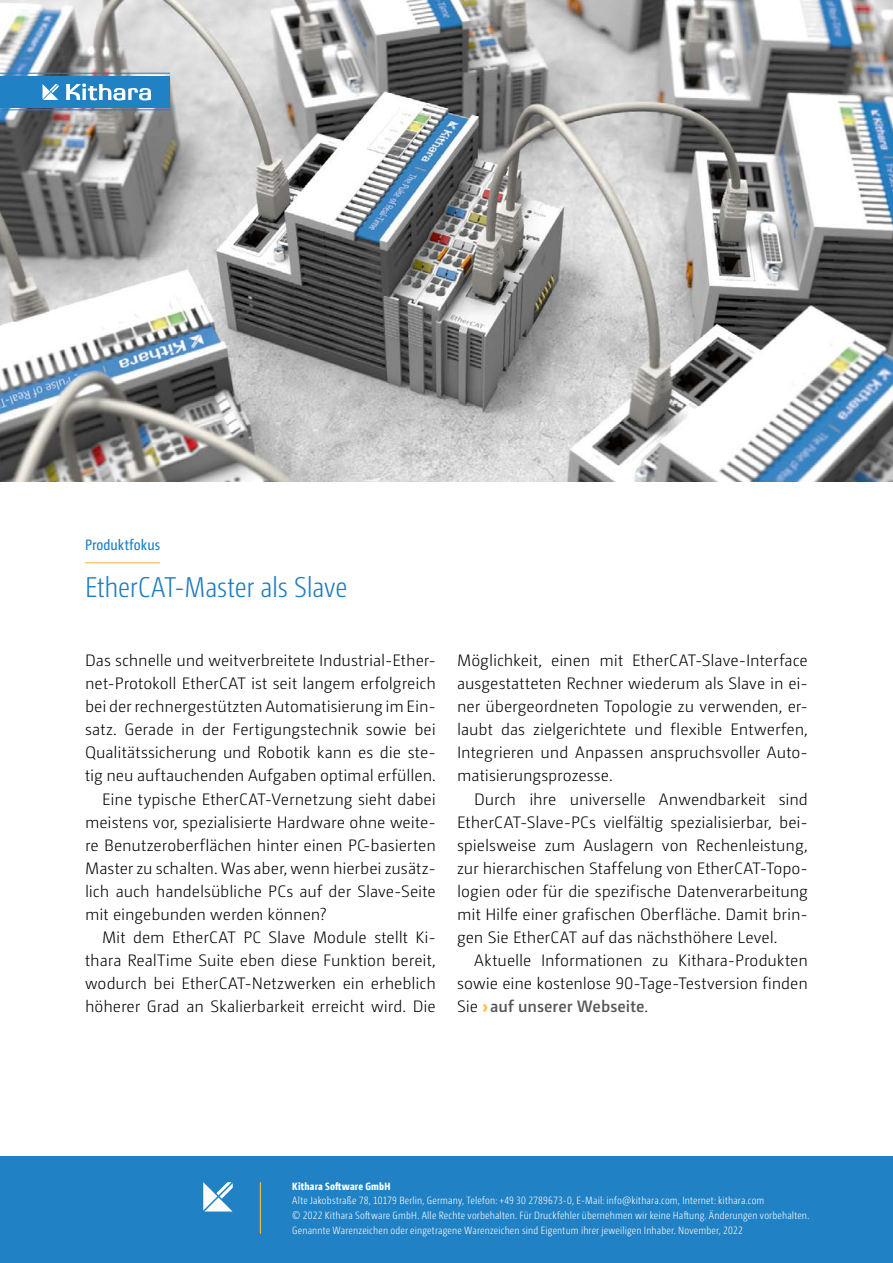
<style>
.page{position:relative;width:893px;height:1263px;background:#fff}
.page>*{position:absolute;margin:0;border:0;box-sizing:border-box;transform-origin:0 0}
.t1{font:300 28.5px "Camingo Dos Pro Cd";letter-spacing:-.01em;color:#207dbf}
.t2{font:300 16.5px/23.1px "Camingo Dos Pro";color:#000;text-align:justify}
.t3{font:15px "Camingo Dos Pro Cd";letter-spacing:.01em;color:#2081c4}
.t4{font:300 10.5px/14.7px "Camingo Dos Pro Cd";letter-spacing:.015em;color:#fff}
.t5{font:800 10.5px "Camingo Dos Pro Cd";letter-spacing:.02em;color:#fff}
.s1{font-weight:800;color:#fbbc41}
.s2{font-weight:600;color:#565655}
</style>
<div class="page">
<div style="left:0;top:1157px;width:893px;height:106px;background:#2081c4"></div>
<hr style="left:260px;top:1182px;width:1px;height:51px;background:#fbbc41">
<svg style="left:203px;top:1182px;width:30px;height:29px"></svg>
<img style="left:0;top:0;width:893px;height:481px">
<hr style="left:85px;top:562px;width:75px;height:1px;background:#fbbc41">
<div style="left:0;top:76px;width:170px;height:31px;background:#2081c4"></div>
<svg style="left:66px;top:84px;width:85px;height:16px"></svg>
<svg style="left:43px;top:84px;width:16px;height:16px"></svg>
<hr style="left:0;top:73px;width:170px;height:1px;background:#2081c4">
<hr style="left:0;top:109px;width:170px;height:1px;background:#2081c4">
<p class="t3" style="left:85px;top:536px;width:76px">Produktfokus</p>
<h1 class="t1" style="left:85px;top:570px;width:264px">EtherCAT-Master als Slave</h1>
<p class="t2" style="left:85px;top:649px;width:352px">Das schnelle und weitverbreitete Industrial-Ether-</p>
<p class="t2" style="left:85px;top:672px;width:352px">net-Protokoll EtherCAT ist seit langem erfolgreich</p>
<p class="t2" style="left:85px;top:695px;width:352px">bei der rechnergestützten Automatisierung im Ein-</p>
<p class="t2" style="left:85px;top:718px;width:352px">satz. Gerade in der Fertigungstechnik sowie bei</p>
<p class="t2" style="left:85px;top:741px;width:352px">Qualitätssicherung und Robotik kann es die ste-</p>
<p class="t2" style="left:85px;top:764px;width:352px">tig neu auftauchenden Aufgaben optimal erfüllen.</p>
<p class="t2" style="left:102px;top:787px;width:335px">Eine typische EtherCAT-Vernetzung sieht dabei</p>
<p class="t2" style="left:85px;top:810px;width:352px">meistens vor, spezialisierte Hardware ohne weite-</p>
<p class="t2" style="left:85px;top:833px;width:352px">re Benutzeroberflächen hinter einen PC-basierten</p>
<p class="t2" style="left:85px;top:856px;width:352px">Master zu schalten. Was aber, wenn hierbei zusätz-</p>
<p class="t2" style="left:85px;top:880px;width:352px">lich auch handelsübliche PCs auf der Slave-Seite</p>
<p class="t2" style="left:85px;top:903px;width:243px">mit eingebunden werden können?</p>
<p class="t2" style="left:102px;top:926px;width:335px">Mit dem EtherCAT PC Slave Module stellt Ki-</p>
<p class="t2" style="left:85px;top:949px;width:352px">thara RealTime Suite eben diese Funktion bereit,</p>
<p class="t2" style="left:85px;top:972px;width:352px">wodurch bei EtherCAT-Netzwerken ein erheblich</p>
<p class="t2" style="left:85px;top:995px;width:352px">höherer Grad an Skalierbarkeit erreicht wird. Die</p>
<p class="t2" style="left:457px;top:649px;width:352px;text-align:left">Möglichkeit, einen mit EtherCAT-Slave-Interface ausgestatteten Rechner wiederum als Slave in ei&shy;ner übergeordneten Topologie zu verwenden, er&shy;laubt das zielgerichtete und flexible Entwerfen, Integrieren und Anpassen anspruchsvoller Auto&shy;matisierungsprozesse.</p>
<p class="t2" style="left:457px;top:787px;width:352px;text-indent:17px">Durch ihre universelle Anwendbarkeit sind EtherCAT-Slave-PCs vielfältig spezialisierbar, bei&shy;spielsweise zum Auslagern von Rechenleistung, zur hierarchischen Staffelung von EtherCAT-Topo&shy;logien oder für die spezifische Datenverarbeitung mit Hilfe einer grafischen Oberfläche. Damit brin&shy;gen Sie EtherCAT auf das nächsthöhere Level.</p>
<p class="t2" style="left:457px;top:949px;width:352px;text-indent:17px">Aktuelle Informationen zu Kithara-Produkten sowie eine kostenlose 90-Tage-Testversion finden Sie <span class="s1">›</span><span class="s2">auf unserer Webseite</span>.</p>
<p class="t5" style="left:292px;top:1179px;width:100px">Kithara Software GmbH</p>
<p class="t4" style="left:292px;top:1193px;width:519px">Alte Jakobstraße 78, 10179 Berlin, Germany, Telefon: +49 30 2789673-0, E-Mail: info@kithara.com, Internet: kithara.com<br>© 2022 Kithara Software GmbH. Alle Rechte vorbehalten. Für Druckfehler übernehmen wir keine Haftung. Änderungen vorbehalten.<br>Genannte Warenzeichen oder eingetragene Warenzeichen sind Eigentum ihrer jeweiligen Inhaber. November, 2022</p>
</div>
